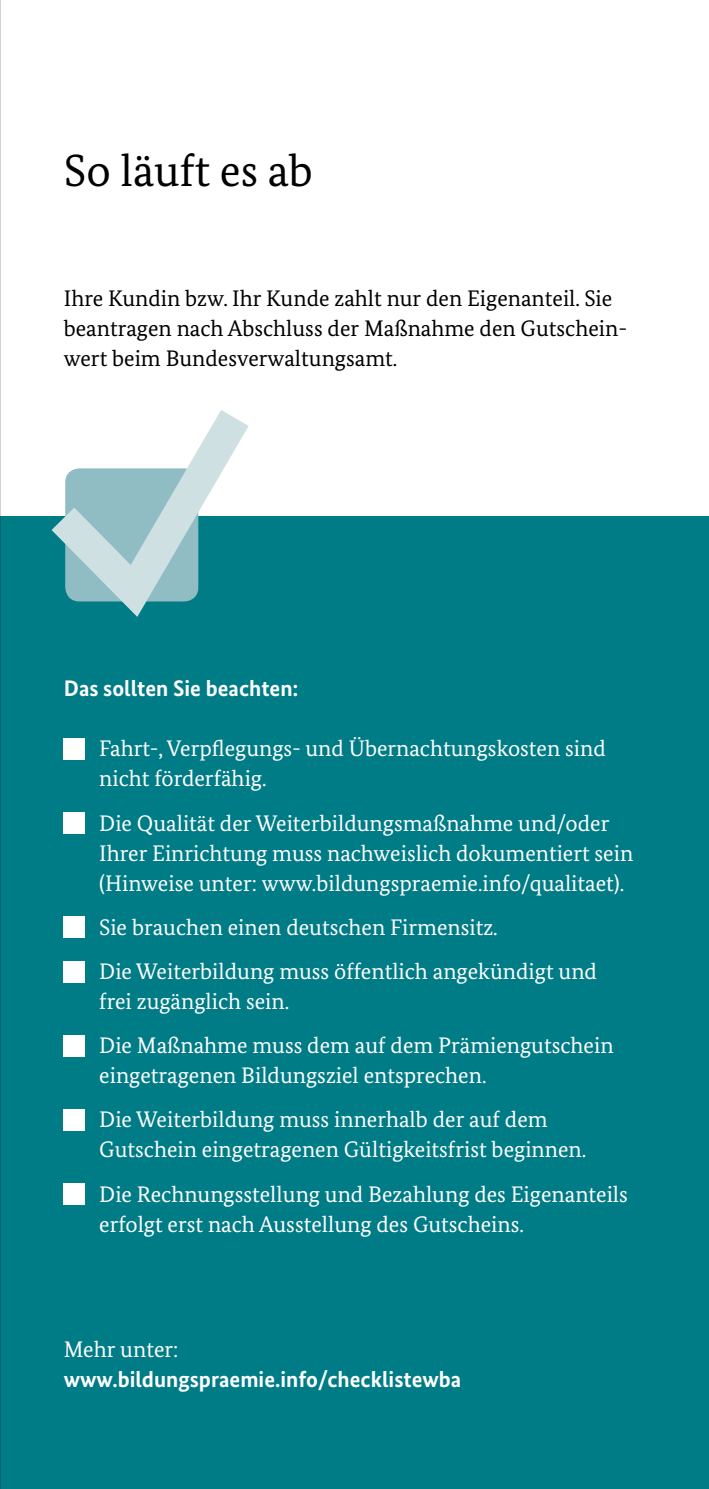
<style>
.page{position:relative;width:709px;height:1489px;background:#fff}
.page>*{position:absolute;margin:0;border:0;box-sizing:border-box;transform-origin:0 0}
._03_Headline{font:45px "Bundes Serif";color:#000}
._08_Fließtext{font:22.5px/30px "Bundes Serif";color:#fff}
._08_Fließtext-2{font:22.5px/30px "Bundes Serif";color:#000}
._08_Fließtext-3{font:700 22.5px/30px "Bundes Sans";color:#fff}
._07_Subheadline{font:700 22.5px "Bundes Sans";color:#fff}
.s1{font-family:"Bundes Serif";font-weight:400}
</style>
<div class="page">
<div style="left:0;top:516px;width:709px;height:972px;background:#007c87"></div>
<div style="left:63px;top:738px;width:22px;height:21px;background:#fff"></div>
<div style="left:63px;top:812px;width:22px;height:22px;background:#fff"></div>
<div style="left:63px;top:916px;width:22px;height:22px;background:#fff"></div>
<div style="left:63px;top:960px;width:22px;height:22px;background:#fff"></div>
<svg style="left:64px;top:960px;width:21px;height:1px"></svg>
<div style="left:63px;top:1034px;width:22px;height:22px;background:#fff"></div>
<svg style="left:64px;top:1034px;width:21px;height:1px"></svg>
<div style="left:63px;top:1109px;width:22px;height:21px;background:#fff"></div>
<div style="left:63px;top:1183px;width:22px;height:21px;background:#fff"></div>
<svg style="left:52px;top:410px;width:197px;height:207px"></svg>
<hr style="left:0;top:0;width:1px;height:1488px;background:#000">
<h1 class="_03_Headline" style="left:64px;top:143px;width:251px">So läuft es ab</h1>
<p class="_08_Fließtext-2" style="left:64px;top:283px;width:565px">Ihre Kundin bzw. Ihr Kunde zahlt nur den Eigenanteil. Sie beantragen nach Abschluss der Maßnahme den Gutschein&shy;wert beim Bundesverwaltungsamt.</p>
<h2 class="_07_Subheadline" style="left:64px;top:674px;width:236px">Das sollten Sie beachten:</h2>
<p class="_08_Fließtext" style="left:99px;top:733px;width:508px">Fahrt-, Verpflegungs- und Übernachtungskosten sind nicht förderfähig.</p>
<p class="_08_Fließtext" style="left:99px;top:807px;width:535px">Die Qualität der Weiterbildungsmaßnahme und/oder<br>Ihrer Einrichtung muss nachweislich dokumentiert sein (Hinweise unter: www.bildungspraemie.info/qualitaet).</p>
<p class="_08_Fließtext" style="left:99px;top:911px;width:400px">Sie brauchen einen deutschen Firmensitz.</p>
<p class="_08_Fließtext" style="left:99px;top:955px;width:499px">Die Weiterbildung muss öffentlich angekündigt und frei zugänglich sein.</p>
<p class="_08_Fließtext" style="left:99px;top:1030px;width:516px">Die Maßnahme muss dem auf dem Prämiengutschein eingetragenen Bildungsziel entsprechen.</p>
<p class="_08_Fließtext" style="left:99px;top:1104px;width:488px">Die Weiterbildung muss innerhalb der auf dem<br>Gutschein eingetragenen Gültigkeitsfrist beginnen.</p>
<p class="_08_Fließtext" style="left:99px;top:1178px;width:530px">Die Rechnungsstellung und Bezahlung des Eigenanteils erfolgt erst nach Ausstellung des Gutscheins.</p>
<p class="_08_Fließtext-3" style="left:64px;top:1333px;width:399px"><span class="s1">Mehr unter: </span>www.bildungspraemie.info/checklistewba</p>
</div>
